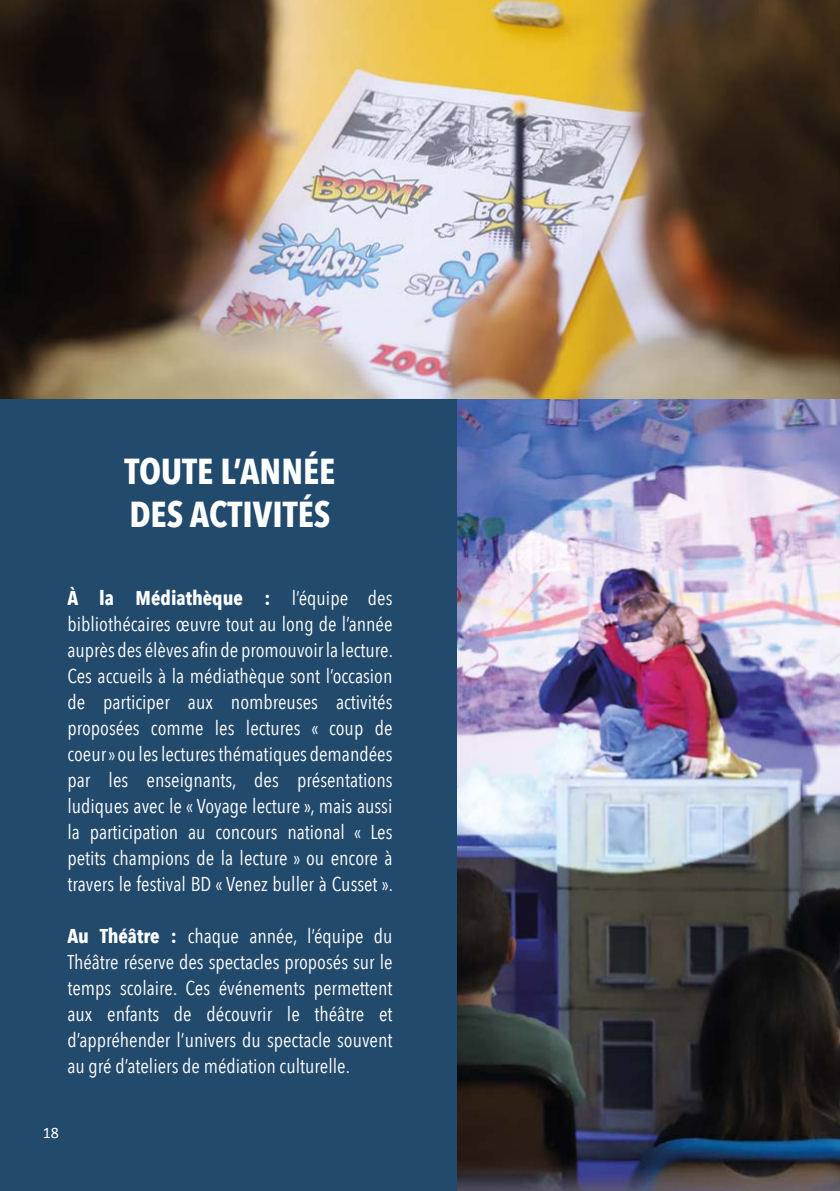
<style>
.page{position:relative;width:840px;height:1191px;background:#fff}
.page>*{position:absolute;margin:0;border:0;box-sizing:border-box;transform-origin:0 0}
.t1{font:700 36px/43.2px "Avenir Next Condensed";color:#fff}
.t2{font:20px/26px "Avenir Next Condensed";color:#fff;text-align:justify}
.t3{font:16px "Calibri";color:#fff}
.s1{font-weight:700}
</style>
<div class="page">
<img style="left:0;top:0;width:839px;height:400px">
<img style="left:456px;top:400px;width:383px;height:791px">
<div style="left:0;top:400px;width:456px;height:791px;background:#224a6d"></div>
<h1 class="t1" style="left:124px;top:449px;width:212px">TOUTE L’ANNÉE<br>DES ACTIVITÉS</h1>
<p class="t2" style="left:67px;top:584px;width:327px"><span class="s1">À la Médiathèque :</span> l’équipe des bibliothécaires œuvre tout au long de l’année auprès des élèves afin de promouvoir la lecture.<br>Ces accueils à la médiathèque sont l’occasion de participer aux nombreuses activités proposées comme les lectures « coup de coeur » ou les lectures thématiques demandées par les enseignants, des présentations ludiques avec le « Voyage lecture », mais aussi la participation au concours national « Les petits champions de la lecture » ou encore à travers le festival BD « Venez buller à Cusset ».</p>
<p class="t2" style="left:67px;top:922px;width:326px"><span class="s1">Au Théâtre :</span> chaque année, l’équipe du Théâtre réserve des spectacles proposés sur le temps scolaire. Ces événements permettent aux enfants de découvrir le théâtre et d’appréhender l’univers du spectacle souvent au gré d’ateliers de médiation culturelle.</p>
<p class="t3" style="left:43px;top:1123px;width:18px">18</p>
</div>
